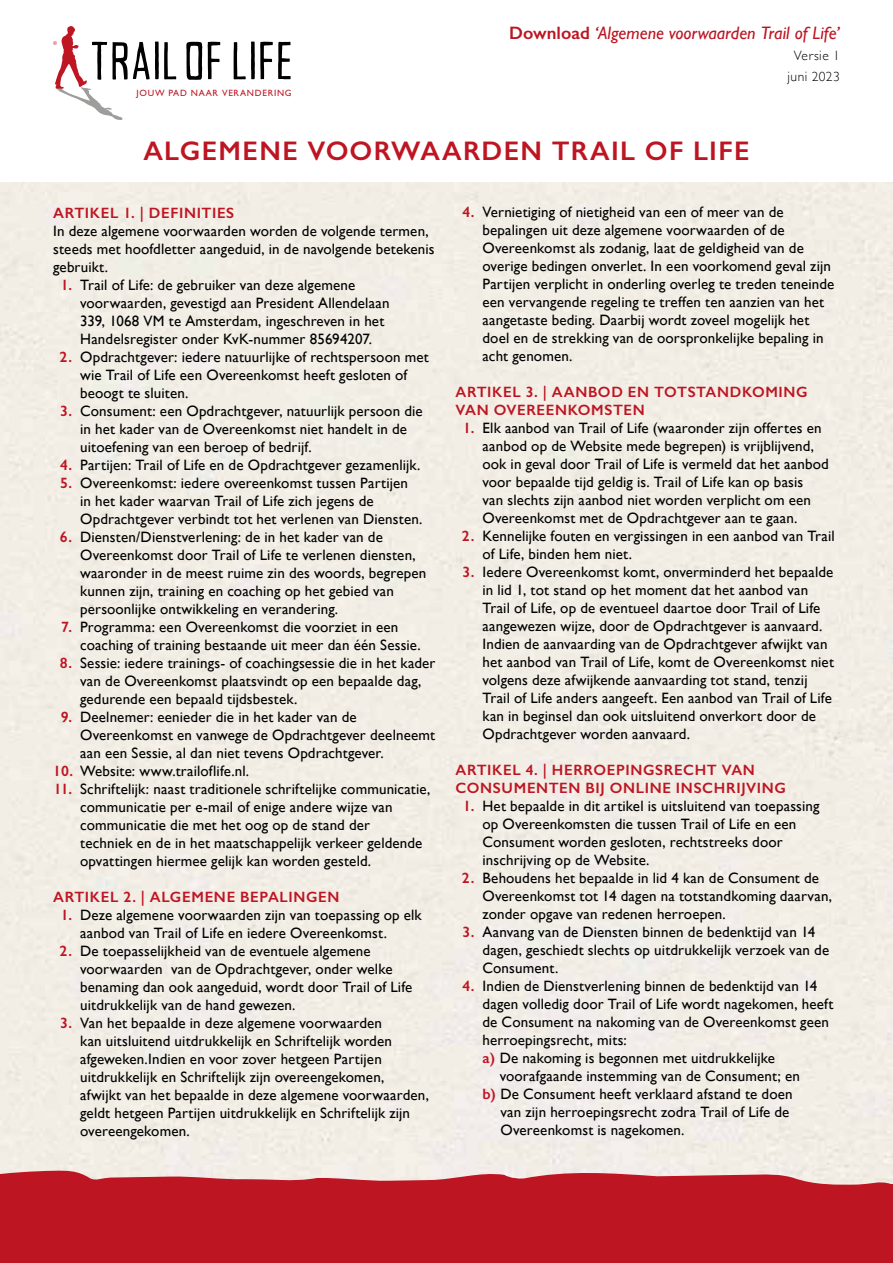
<style>
.page{position:relative;width:893px;height:1263px;background:#fff}
.page>*{position:absolute;margin:0;border:0;box-sizing:border-box;transform-origin:0 0}
.t1{font:600 27px "Gill Sans";letter-spacing:.045em;color:#bd1522}
.t2{font:italic 18px "Gill Sans";color:#bd1522}
.t3{font:15px/18px "Gill Sans";letter-spacing:.01em;color:#000}
.t4{font:600 15px/18px "Gill Sans";letter-spacing:.045em;color:#bd1522}
.t5{font:300 13.5px/21px "Gill Sans";letter-spacing:.035em;color:#000;text-align:center}
.t6{font:9.15px "Gill Sans";letter-spacing:.08em;color:#be1622}
.s1{font-weight:600;font-style:normal}
.s2{font-weight:600;color:#bd1522}
</style>
<div class="page">
<svg style="left:0;top:1170px;width:893px;height:93px;background:#c12531"></svg>
<svg style="left:186px;top:42px;width:16px;height:38px"></svg>
<svg style="left:208px;top:42px;width:12px;height:37px"></svg>
<svg style="left:234px;top:42px;width:57px;height:37px"></svg>
<svg style="left:53px;top:26px;width:123px;height:94px"></svg>
<p class="t6" style="left:137px;top:87px;width:156px">JOUW PAD NAAR VERANDERING</p>
<p class="t2" style="left:509px;top:23px;width:332px"><span class="s1">Download</span> ‘Algemene voorwaarden Trail of Life’</p>
<p class="t5" style="left:788px;top:45px;width:54px">Versie 1 juni 2023</p>
<h1 class="t1" style="left:143px;top:135px;width:608px">ALGEMENE VOORWAARDEN TRAIL OF LIFE</h1>
<p class="t4" style="left:53px;top:203px;width:183px">ARTIKEL 1. | DEFINITIES</p>
<p class="t3" style="left:53px;top:221px;width:383px">In deze algemene voorwaarden worden de volgende termen, steeds met hoofdletter aangeduid, in de navolgende betekenis gebruikt.</p>
<p class="t3" style="left:80px;top:275px;width:311px;text-indent:-19px"><span class="s2">1.</span> Trail of Life: de gebruiker van deze algemene voorwaarden, gevestigd aan President Allendelaan 339, 1068 VM te Amsterdam, ingeschreven in het Handelsregister onder KvK-nummer 85694207.</p>
<p class="t3" style="left:80px;top:347px;width:350px;text-indent:-21px"><span class="s2">2.</span> Opdrachtgever: iedere natuurlijke of rechtspersoon met wie Trail of Life een Overeenkomst heeft gesloten of beoogt te sluiten.</p>
<p class="t3" style="left:80px;top:401px;width:344px;text-indent:-20px"><span class="s2">3.</span> Consument: een Opdrachtgever, natuurlijk persoon die in het kader van de Overeenkomst niet handelt in de uitoefening van een beroep of bedrijf.</p>
<p class="t3" style="left:60px;top:455px;width:362px"><span class="s2">4.</span> Partijen: Trail of Life en de Opdrachtgever gezamenlijk.</p>
<p class="t3" style="left:80px;top:473px;width:344px;text-indent:-20px"><span class="s2">5.</span> Overeenkomst: iedere overeenkomst tussen Partijen in het kader waarvan Trail of Life zich jegens de<br>Opdrachtgever verbindt tot het verlenen van Diensten.</p>
<p class="t3" style="left:80px;top:527px;width:348px;text-indent:-20px"><span class="s2">6.</span> Diensten/Dienstverlening: de in het kader van de Overeenkomst door Trail of Life te verlenen diensten, waaronder in de meest ruime zin des woords, begrepen kunnen zijn, training en coaching op het gebied van persoonlijke ontwikkeling en verandering.</p>
<p class="t3" style="left:80px;top:617px;width:342px;text-indent:-19px"><span class="s2">7.</span> Programma: een Overeenkomst die voorziet in een coaching of training bestaande uit meer dan één Sessie.</p>
<p class="t3" style="left:80px;top:653px;width:357px;text-indent:-20px"><span class="s2">8.</span> Sessie: iedere trainings- of coachingsessie die in het kader van de Overeenkomst plaatsvindt op een bepaalde dag, gedurende een bepaald tijdsbestek.</p>
<p class="t3" style="left:80px;top:707px;width:357px;text-indent:-19px"><span class="s2">9.</span> Deelnemer: eenieder die in het kader van de<br>Overeenkomst en vanwege de Opdrachtgever deelneemt aan een Sessie, al dan niet tevens Opdrachtgever.</p>
<p class="t3" style="left:53px;top:761px;width:198px"><span class="s2">10.</span> Website: www.trailoflife.nl.</p>
<p class="t3" style="left:80px;top:779px;width:352px;text-indent:-26px"><span class="s2">11.</span> Schriftelijk: naast traditionele schriftelijke communicatie, communicatie per e-mail of enige andere wijze van communicatie die met het oog op de stand der<br>techniek en de in het maatschappelijk verkeer geldende opvattingen hiermee gelijk kan worden gesteld.</p>
<p class="t4" style="left:53px;top:887px;width:288px">ARTIKEL 2. | ALGEMENE BEPALINGEN</p>
<p class="t3" style="left:80px;top:905px;width:343px;text-indent:-19px"><span class="s2">1.</span> Deze algemene voorwaarden zijn van toepassing op elk aanbod van Trail of Life en iedere Overeenkomst.</p>
<p class="t3" style="left:80px;top:941px;width:334px;text-indent:-21px"><span class="s2">2.</span> De toepasselijkheid van de eventuele algemene voorwaarden van de Opdrachtgever, onder welke benaming dan ook aangeduid, wordt door Trail of Life uitdrukkelijk van de hand gewezen.</p>
<p class="t3" style="left:80px;top:1013px;width:350px;text-indent:-20px"><span class="s2">3.</span> Van het bepaalde in deze algemene voorwaarden<br>kan uitsluitend uitdrukkelijk en Schriftelijk worden afgeweken.Indien en voor zover hetgeen Partijen uitdrukkelijk en Schriftelijk zijn overeengekomen, afwijkt van het bepaalde in deze algemene voorwaarden, geldt hetgeen Partijen uitdrukkelijk en Schriftelijk zijn overeengekomen.</p>
<p class="t3" style="left:482px;top:203px;width:353px;text-indent:-20px"><span class="s2">4.</span> Vernietiging of nietigheid van een of meer van de bepalingen uit deze algemene voorwaarden of de Overeenkomst als zodanig, laat de geldigheid van de overige bedingen onverlet. In een voorkomend geval zijn Partijen verplicht in onderling overleg te treden teneinde een vervangende regeling te treffen ten aanzien van het aangetaste beding. Daarbij wordt zoveel mogelijk het doel en de strekking van de oorspronkelijke bepaling in acht genomen.</p>
<p class="t4" style="left:455px;top:383px;width:354px">ARTIKEL 3. | AANBOD EN TOTSTANDKOMING<br>VAN OVEREENKOMSTEN</p>
<p class="t3" style="left:482px;top:419px;width:348px;text-indent:-19px"><span class="s2">1.</span> Elk aanbod van Trail of Life (waaronder zijn offertes en aanbod op de Website mede begrepen) is vrijblijvend, ook in geval door Trail of Life is vermeld dat het aanbod voor bepaalde tijd geldig is. Trail of Life kan op basis<br>van slechts zijn aanbod niet worden verplicht om een Overeenkomst met de Opdrachtgever aan te gaan.</p>
<p class="t3" style="left:482px;top:527px;width:354px;text-indent:-21px"><span class="s2">2.</span> Kennelijke fouten en vergissingen in een aanbod van Trail of Life, binden hem niet.</p>
<p class="t3" style="left:482px;top:563px;width:353px;text-indent:-20px"><span class="s2">3.</span> Iedere Overeenkomst komt, onverminderd het bepaalde in lid 1, tot stand op het moment dat het aanbod van Trail of Life, op de eventueel daartoe door Trail of Life aangewezen wijze, door de Opdrachtgever is aanvaard.<br>Indien de aanvaarding van de Opdrachtgever afwijkt van het aanbod van Trail of Life, komt de Overeenkomst niet volgens deze afwijkende aanvaarding tot stand, tenzij Trail of Life anders aangeeft. Een aanbod van Trail of Life kan in beginsel dan ook uitsluitend onverkort door de Opdrachtgever worden aanvaard.</p>
<p class="t4" style="left:455px;top:761px;width:332px">ARTIKEL 4. | HERROEPINGSRECHT VAN<br>CONSUMENTEN BIJ ONLINE INSCHRIJVING</p>
<p class="t3" style="left:482px;top:797px;width:339px;text-indent:-19px"><span class="s2">1.</span> Het bepaalde in dit artikel is uitsluitend van toepassing op Overeenkomsten die tussen Trail of Life en een Consument worden gesloten, rechtstreeks door inschrijving op de Website.</p>
<p class="t3" style="left:482px;top:869px;width:351px;text-indent:-21px"><span class="s2">2.</span> Behoudens het bepaalde in lid 4 kan de Consument de<br>Overeenkomst tot 14 dagen na totstandkoming daarvan, zonder opgave van redenen herroepen.</p>
<p class="t3" style="left:482px;top:923px;width:348px;text-indent:-20px"><span class="s2">3.</span> Aanvang van de Diensten binnen de bedenktijd van 14 dagen, geschiedt slechts op uitdrukkelijk verzoek van de<br>Consument.</p>
<p class="t3" style="left:462px;top:977px;width:356px"><span class="s2">4.</span> Indien de Dienstverlening binnen de bedenktijd van 14</p>
<p class="t3" style="left:482px;top:995px;width:353px">dagen volledig door Trail of Life wordt nagekomen, heeft</p>
<p class="t3" style="left:482px;top:1013px;width:348px">de Consument na nakoming van de Overeenkomst geen</p>
<p class="t3" style="left:482px;top:1031px;width:146px">herroepingsrecht, mits:</p>
<p class="t3" style="left:482px;top:1049px;width:294px"><span class="s2">a)</span> De nakoming is begonnen met uitdrukkelijke</p>
<p class="t3" style="left:500px;top:1067px;width:302px">voorafgaande instemming van de Consument; en</p>
<p class="t3" style="left:482px;top:1085px;width:312px"><span class="s2">b)</span> De Consument heeft verklaard afstand te doen</p>
<p class="t3" style="left:500px;top:1103px;width:290px">van zijn herroepingsrecht zodra Trail of Life de</p>
<p class="t3" style="left:500px;top:1121px;width:186px">Overeenkomst is nagekomen.</p>
</div>
